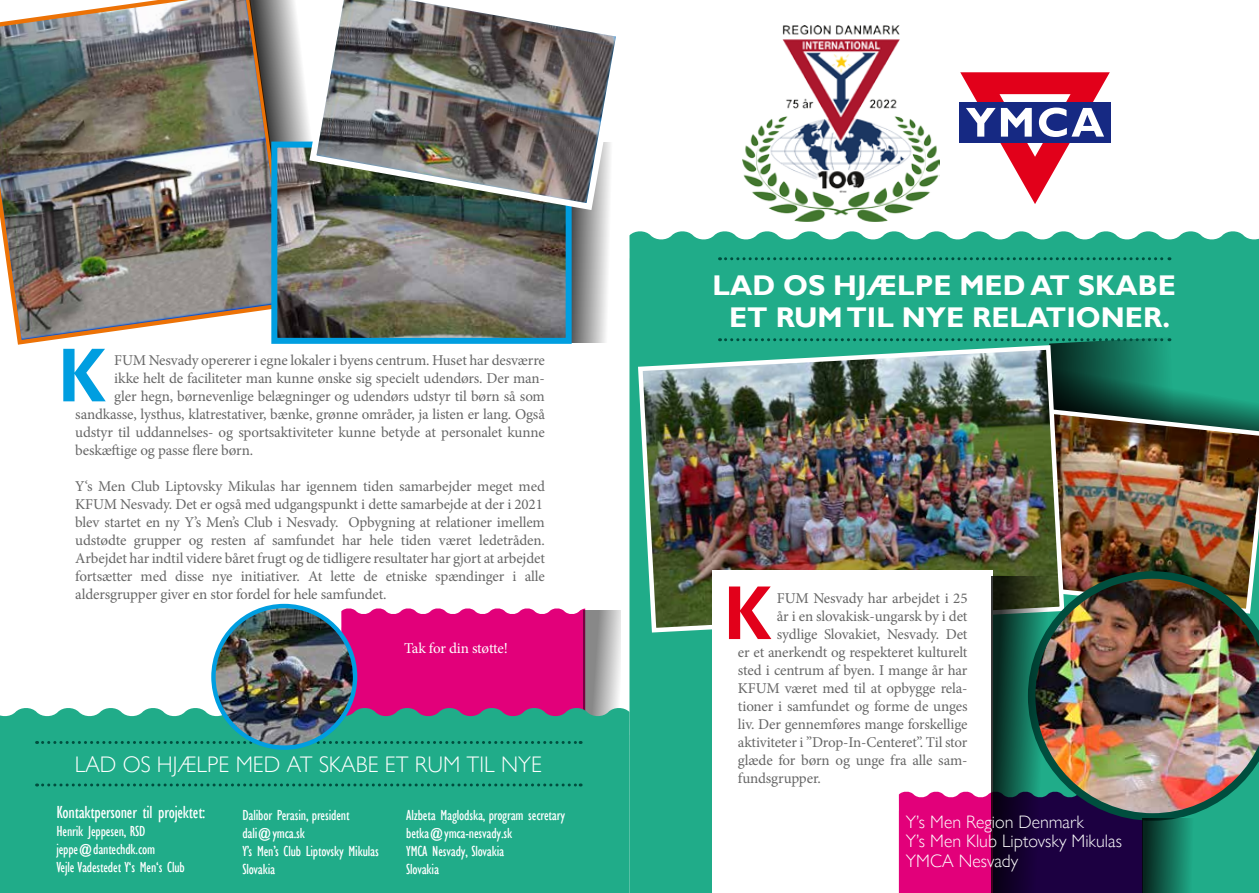
<style>
.page{position:relative;width:1259px;height:893px;background:#fff}
.page>*{position:absolute;margin:0;border:0;box-sizing:border-box;transform-origin:0 0}
.t1{font:800 73.5px "Futura BT";color:#e2001a}
.t2{font:800 73.5px "Futura BT";color:#009ee0}
.t3{font:700 28.5px/31.5px "Gill Sans";color:#fff;text-align:center}
.t4{font:300 22.5px "Gill Sans Nova";color:#fff}
.t5{font:300 18px/19.5px "Gill Sans Nova";color:#fff}
.t6{font:condensed 18px "Gill Sans";letter-spacing:-.01em;color:#fff}
.t7{font:15px/18px "Minion Pro";letter-spacing:-.01em;color:#666}
.t8{font:condensed 15px/18px "Gill Sans";letter-spacing:-.01em;color:#fff}
.t9{font:15px "Minion Pro";letter-spacing:-.015em;color:#fff}
</style>
<div class="page">
<img style="left:0;top:0;width:271px;height:345px">
<svg style="left:585px;top:610px;width:36px;height:97px;background:#aeadae"></svg>
<svg style="left:571px;top:214px;width:38px;height:129px;background:#a3a6a7"></svg>
<svg style="left:247px;top:0;width:59px;height:174px;background:#9a938e"></svg>
<div style="left:341px;top:608px;width:244px;height:99px;background:#e2007a"></div>
<div style="left:629px;top:231px;width:630px;height:662px;background:#20ac89"></div>
<div style="left:0;top:707px;width:629px;height:186px;background:#20ac89"></div>
<img style="left:1066px;top:539px;width:193px;height:32px">
<img style="left:635px;top:343px;width:431px;height:292px">
<div style="left:711px;top:570px;width:281px;height:323px;background:#fff"></div>
<svg style="left:899px;top:791px;width:243px;height:102px;background:#930566"></svg>
<svg style="left:960px;top:72px;width:149px;height:132px"></svg>
<img style="left:742px;top:26px;width:198px;height:195px">
<img style="left:1028px;top:571px;width:231px;height:250px">
<img style="left:719px;top:335px;width:540px;height:204px">
<svg style="left:719px;top:257px;width:451px;height:3px"></svg>
<svg style="left:37px;top:783px;width:544px;height:3px;background:#148c6f"></svg>
<svg style="left:37px;top:741px;width:544px;height:3px"></svg>
<svg style="left:1142px;top:819px;width:65px;height:74px;background:#15725b"></svg>
<svg style="left:991px;top:576px;width:65px;height:317px;background:#1c373a"></svg>
<img style="left:278px;top:149px;width:286px;height:188px">
<div style="left:271px;top:142px;width:300px;height:202px;border:6px solid #009ee0"></div>
<img style="left:306px;top:0;width:310px;height:214px">
<img style="left:213px;top:606px;width:142px;height:142px;border-radius:71px">
<div style="left:211px;top:604px;width:146px;height:146px;border:4px solid #009ee0;border-radius:50%"></div>
<h1 class="t2" style="left:57px;top:331px;width:49px">K</h1>
<p class="t7" style="left:114px;top:352px;width:432px">FUM Nesvady opererer i egne lokaler i byens centrum. Huset har desværre</p>
<p class="t7" style="left:114px;top:370px;width:432px">ikke helt de faciliteter man kunne ønske sig specielt udendørs. Der man-</p>
<p class="t7" style="left:114px;top:388px;width:432px">gler hegn, børnevenlige belægninger og udendørs udstyr til børn så som</p>
<p class="t7" style="left:75px;top:406px;width:471px">sandkasse, lysthus, klatrestativer, bænke, grønne områder, ja listen er lang. Også</p>
<p class="t7" style="left:75px;top:424px;width:471px">udstyr til uddannelses- og sportsaktiviteter kunne betyde at personalet kunne</p>
<p class="t7" style="left:75px;top:442px;width:179px">beskæftige og passe flere børn.</p>
<p class="t7" style="left:75px;top:478px;width:471px">Y‘s Men Club Liptovsky Mikulas har igennem tiden samarbejder meget med KFUM Nesvady. Det er også med udgangspunkt i dette samarbejde at der i 2021 blev startet en ny Y’s Men’s Club i Nesvady. Opbygning at relationer imellem udstødte grupper og resten af samfundet har hele tiden været ledetråden.<br>Arbejdet har indtil videre båret frugt og de tidligere resultater har gjort at arbejdet fortsætter med disse nye initiativer. At lette de etniske spændinger i alle aldersgrupper giver en stor fordel for hele samfundet.</p>
<p class="t9" style="left:404px;top:638px;width:105px">Tak for din støtte!</p>
<h3 class="t4" style="left:75px;top:752px;width:469px">LAD OS HJÆLPE MED AT SKABE ET RUM TIL NYE</h3>
<p class="t6" style="left:56px;top:801px;width:151px">Kontaktpersoner til projektet:</p>
<p class="t8" style="left:56px;top:822px;width:130px">Henrik Jeppesen, RSD jeppe@dantechdk.com<br>Vejle Vadestedet Y‘s Men‘s Club</p>
<p class="t8" style="left:242px;top:806px;width:138px">Dalibor Perasin, president dali@ymca.sk<br>Y’s Men’s Club Liptovsky Mikulas<br>Slovakia</p>
<p class="t8" style="left:406px;top:806px;width:161px">Alzbeta Maglodska, program secretary betka@ymca-nesvady.sk<br>YMCA Nesvady, Slovakia<br>Slovakia</p>
<h2 class="t3" style="left:712px;top:270px;width:465px">LAD OS HJÆLPE MED AT SKABE<br>ET RUM TIL NYE RELATIONER.</h2>
<h1 class="t1" style="left:723px;top:568px;width:49px">K</h1>
<p class="t7" style="left:777px;top:589px;width:192px">FUM Nesvady har arbejdet i 25</p>
<p class="t7" style="left:777px;top:607px;width:192px">år i en slovakisk-ungarsk by i det</p>
<p class="t7" style="left:777px;top:625px;width:192px">sydlige Slovakiet, Nesvady. Det</p>
<p class="t7" style="left:738px;top:643px;width:231px">er et anerkendt og respekteret kulturelt</p>
<p class="t7" style="left:738px;top:661px;width:231px">sted i centrum af byen. I mange år har</p>
<p class="t7" style="left:738px;top:679px;width:231px">KFUM været med til at opbygge rela-</p>
<p class="t7" style="left:738px;top:697px;width:231px">tioner i samfundet og forme de unges</p>
<p class="t7" style="left:738px;top:715px;width:231px">liv. Der gennemføres mange forskellige</p>
<p class="t7" style="left:738px;top:733px;width:231px">aktiviteter i ”Drop-In-Centeret”. Til stor</p>
<p class="t7" style="left:738px;top:751px;width:231px">glæde for børn og unge fra alle sam-</p>
<p class="t7" style="left:738px;top:769px;width:84px">fundsgrupper.</p>
<p class="t5" style="left:906px;top:812px;width:217px">Y’s Men Region Denmark<br>Y’s Men Klub Liptovsky Mikulas<br>YMCA Nesvady</p>
</div>
